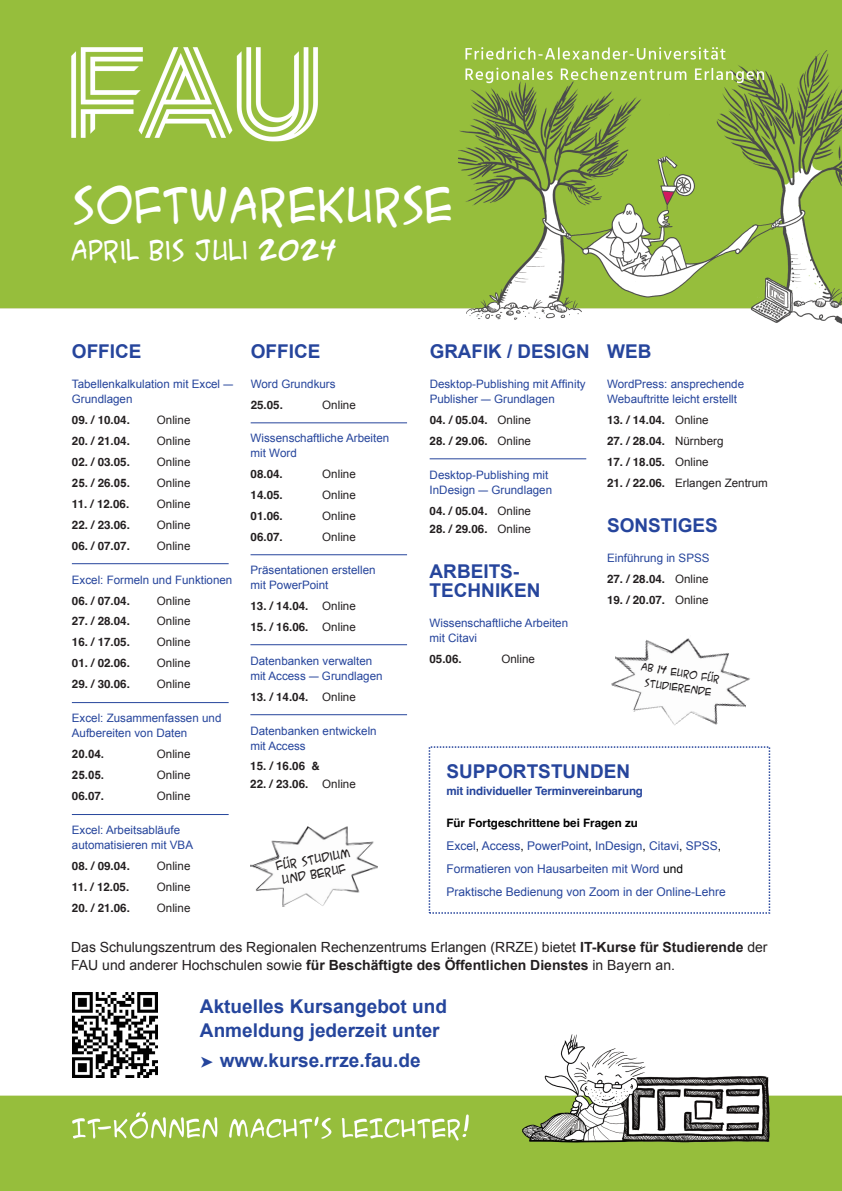
<style>
.page{position:relative;width:842px;height:1191px;background:#fff}
.page>*{position:absolute;margin:0;border:0;box-sizing:border-box;transform-origin:0 0}
.t1{font:45px "ACME Secret Agent";color:#fff}
.t2{font:26px "ACME Secret Agent";color:#fff}
.t3{font:700 19px/19px "Arial";color:#26459c}
.t4{font:700 19px/24px "Arial";color:#25459c}
.t5{font:14px/18px "Arial";color:#231f20}
.t6{font:12px/23px "Arial";color:#26459c}
.t7{font:11.6px/15px "Arial";color:#26459c}
.t8{font:700 11.6px "Helvetica";color:#231f20}
.t9{font:11.6px "Arial";color:#231f20}
.t10{font:700 11.6px "Helvetica";letter-spacing:-.015em;color:#26459c}
.t11{font:700 11.6px "Helvetica";color:#000}
.t12{font:700 11.6px "Arial";color:#231f20}
.t13{font:11.6px/14.8px "ACME Secret Agent";color:#231f20}
.t14{font:10px/14.8px "ACME Secret Agent";color:#231f20;text-align:center}
.s1{font-family:"Helvetica"}
.s2{font-family:"Helvetica";font-weight:700;color:#231f20}
.s3{font-family:"Arial";font-weight:400}
.s4{font-family:"Helvetica";font-weight:700}
.s5{color:#000}
.s6{font-weight:700}
.s7{font-family:"Menlo";font-size:24px}
</style>
<div class="page">
<img style="left:0;top:0;width:842px;height:1191px">
<hr style="left:430px;top:458px;width:156px;height:1px;background:#26459c">
<hr style="left:251px;top:422px;width:156px;height:1px;background:#26459c">
<hr style="left:251px;top:554px;width:156px;height:1px;background:#26459c">
<hr style="left:250px;top:644px;width:157px;height:1px;background:#26459c">
<hr style="left:250px;top:714px;width:157px;height:1px;background:#26459c">
<hr style="left:72px;top:563px;width:157px;height:1px;background:#26459c">
<hr style="left:72px;top:702px;width:157px;height:1px;background:#26459c">
<hr style="left:72px;top:814px;width:157px;height:1px;background:#26459c">
<img style="left:249px;top:820px;width:129px;height:88px">
<img style="left:599px;top:612px;width:162px;height:135px">
<img style="left:72px;top:992px;width:85px;height:85px">
<h1 class="t1" style="left:72px;top:172px;width:382px">SOFTWAREKURSE</h1>
<h2 class="t2" style="left:71px;top:232px;width:268px">APRIL BIS JULI 2024</h2>
<h3 class="t3" style="left:72px;top:343px;width:71px">OFFICE</h3>
<p class="t7" style="left:72px;top:377px;width:163px">Tabellenkalkulation mit Excel ‒<br>Grundlagen</p>
<p class="t8" style="left:72px;top:415px;width:60px">09. / 10.04.</p>
<p class="t9" style="left:157px;top:415px;width:35px">Online</p>
<p class="t8" style="left:72px;top:436px;width:60px">20. / 21.04.</p>
<p class="t9" style="left:157px;top:436px;width:35px">Online</p>
<p class="t8" style="left:72px;top:457px;width:60px">02. / 03.05.</p>
<p class="t9" style="left:157px;top:457px;width:35px">Online</p>
<p class="t12" style="left:72px;top:478px;width:60px">25. <span class="s1">/ 26</span>.05.</p>
<p class="t9" style="left:157px;top:478px;width:35px">Online</p>
<p class="t8" style="left:72px;top:499px;width:59px">11. / 12.06.</p>
<p class="t9" style="left:157px;top:499px;width:35px">Online</p>
<p class="t8" style="left:72px;top:520px;width:60px">22. / 23.06.</p>
<p class="t9" style="left:157px;top:520px;width:35px">Online</p>
<p class="t8" style="left:72px;top:541px;width:60px">06. / 07.07.</p>
<p class="t9" style="left:157px;top:541px;width:35px">Online</p>
<p class="t7" style="left:72px;top:573px;width:162px">Excel: Formeln und Funktionen</p>
<p class="t8" style="left:72px;top:596px;width:60px">06. / 07.04.</p>
<p class="t9" style="left:157px;top:596px;width:35px">Online</p>
<p class="t8" style="left:72px;top:617px;width:60px">27. / 28.04.</p>
<p class="t9" style="left:157px;top:617px;width:35px">Online</p>
<p class="t8" style="left:72px;top:638px;width:60px">16. / 17.05.</p>
<p class="t9" style="left:157px;top:638px;width:35px">Online</p>
<p class="t8" style="left:72px;top:659px;width:60px">01. / 02.06.</p>
<p class="t9" style="left:157px;top:659px;width:35px">Online</p>
<p class="t8" style="left:72px;top:680px;width:60px">29. / 30.06.</p>
<p class="t9" style="left:157px;top:680px;width:35px">Online</p>
<p class="t7" style="left:72px;top:712px;width:151px">Excel: Zusammenfassen und<br>Aufbereiten von Daten</p>
<p class="t12" style="left:72px;top:750px;width:34px">20.04.</p>
<p class="t9" style="left:157px;top:750px;width:35px">Online</p>
<p class="t12" style="left:72px;top:771px;width:34px">25.05.</p>
<p class="t9" style="left:157px;top:771px;width:35px">Online</p>
<p class="t8" style="left:72px;top:791px;width:34px">06.07.</p>
<p class="t9" style="left:157px;top:792px;width:35px">Online</p>
<p class="t7" style="left:72px;top:824px;width:123px">Excel: Arbeitsabläufe automatisieren mit VBA</p>
<p class="t8" style="left:72px;top:861px;width:60px">08. / 09.04.</p>
<p class="t9" style="left:157px;top:862px;width:35px">Online</p>
<p class="t8" style="left:72px;top:882px;width:59px">11. / 12.05.</p>
<p class="t9" style="left:157px;top:883px;width:35px">Online</p>
<p class="t8" style="left:72px;top:903px;width:60px">20. / 21.06.</p>
<p class="t9" style="left:157px;top:904px;width:35px">Online</p>
<h3 class="t3" style="left:251px;top:343px;width:71px">OFFICE</h3>
<p class="t7" style="left:251px;top:374px;width:86px;line-height:21px">Word Grundkurs<br><span class="s2">25.05.</span></p>
<p class="t9" style="left:322px;top:400px;width:35px">Online</p>
<p class="t7" style="left:251px;top:431px;width:140px">Wissenschaftliche Arbeiten mit Word</p>
<p class="t8" style="left:251px;top:469px;width:34px">08.04.</p>
<p class="t9" style="left:322px;top:469px;width:35px">Online</p>
<p class="t8" style="left:251px;top:490px;width:34px">14.05.</p>
<p class="t9" style="left:322px;top:490px;width:35px">Online</p>
<p class="t8" style="left:251px;top:511px;width:34px">01.06.</p>
<p class="t9" style="left:322px;top:511px;width:35px">Online</p>
<p class="t8" style="left:251px;top:532px;width:34px">06.07.</p>
<p class="t9" style="left:322px;top:532px;width:35px">Online</p>
<p class="t7" style="left:250px;top:563px;width:127px">Präsentationen erstellen mit PowerPoint</p>
<p class="t8" style="left:250px;top:601px;width:107px">13. / 14.04. <span class="s3">Online</span></p>
<p class="t8" style="left:250px;top:622px;width:107px">15. / 16.06. <span class="s3">Online</span></p>
<p class="t7" style="left:250px;top:654px;width:134px">Datenbanken verwalten mit Access ‒ Grundlagen</p>
<p class="t8" style="left:250px;top:692px;width:107px">13. / 14.04. <span class="s3">Online</span></p>
<p class="t7" style="left:250px;top:724px;width:128px">Datenbanken entwickeln mit Access</p>
<p class="t8" style="left:250px;top:761px;width:71px">15. / 16.06 &amp;</p>
<p class="t8" style="left:250px;top:779px;width:107px">22. / 23.06. <span class="s3">Online</span></p>
<p class="t13" style="left:275px;top:858px;width:76px;rotate:-10deg">FÜR STUDIUM<br>UND BERUF</p>
<h3 class="t3" style="left:430px;top:343px;width:161px">GRAFIK / DESIGN</h3>
<p class="t7" style="left:430px;top:377px;width:158px">Desktop-Publishing mit Affinity<br>Publisher ‒ Grundlagen</p>
<p class="t8" style="left:430px;top:415px;width:103px">04. / 05.04. <span class="s3">Online</span></p>
<p class="t8" style="left:430px;top:436px;width:103px">28. / 29.06. <span class="s3">Online</span></p>
<p class="t7" style="left:430px;top:468px;width:124px">Desktop-Publishing mit<br>InDesign ‒ Grundlagen</p>
<p class="t8" style="left:430px;top:506px;width:103px">04. / 05.04. <span class="s3">Online</span></p>
<p class="t8" style="left:430px;top:524px;width:103px">28. / 29.06. <span class="s3">Online</span></p>
<h3 class="t3" style="left:430px;top:563px;width:112px">ARBEITS-<br>TECHNIKEN</h3>
<p class="t7" style="left:429px;top:616px;width:140px">Wissenschaftliche Arbeiten mit Citavi</p>
<p class="t8" style="left:429px;top:654px;width:34px">05.06.</p>
<p class="t9" style="left:501px;top:654px;width:35px">Online</p>
<h3 class="t3" style="left:607px;top:343px;width:46px">WEB</h3>
<p class="t7" style="left:607px;top:377px;width:139px">WordPress: ansprechende<br>Webauftritte leicht erstellt</p>
<p class="t8" style="left:607px;top:415px;width:103px">13. / 14.04. <span class="s3">Online</span></p>
<p class="t8" style="left:607px;top:436px;width:118px">27. / 28.04. <span class="s3">Nürnberg</span></p>
<p class="t8" style="left:607px;top:457px;width:103px">17. / 18.05. <span class="s3">Online</span></p>
<p class="t9" style="left:607px;top:478px;width:162px"><span class="s4">21. / 22.06.</span> Erlangen Zentrum</p>
<h3 class="t3" style="left:607px;top:517px;width:112px">SONSTIGES</h3>
<p class="t7" style="left:607px;top:551px;width:104px">Einführung in SPSS</p>
<p class="t8" style="left:607px;top:574px;width:103px">27. / 28.04. <span class="s3">Online</span></p>
<p class="t8" style="left:607px;top:595px;width:103px">19. / 20.07. <span class="s3">Online</span></p>
<p class="t14" style="left:642px;top:659px;width:81px;rotate:9deg">AB 14 EURO FÜR<br>STUDIERENDE</p>
<h3 class="t3" style="left:446px;top:763px;width:185px">SUPPORTSTUNDEN</h3>
<h3 class="t10" style="left:446px;top:786px;width:198px">mit individueller Terminvereinbarung</h3>
<p class="t11" style="left:446px;top:818px;width:193px">Für Fortgeschrittene bei Fragen zu</p>
<p class="t6" style="left:446px;top:835px;width:281px">Excel<span class="s5">,</span> Access<span class="s5">,</span> PowerPoint<span class="s5">,</span> InDesign<span class="s5">,</span> Citavi<span class="s5">,</span> SPSS<span class="s5">,<br></span>Formatieren von Hausarbeiten mit Word <span class="s5">und<br></span>Praktische Bedienung von Zoom in der Online-Lehre</p>
<p class="t5" style="left:71px;top:939px;width:698px">Das Schulungszentrum des Regionalen Rechenzentrums Erlangen (RRZE) bietet <span class="s6">IT-Kurse für Studierende</span> der<br>FAU und anderer Hochschulen sowie <span class="s6">für Beschäftigte des Öffentlichen Dienstes</span> in Bayern an.</p>
<p class="t4" style="left:200px;top:996px;width:249px">Aktuelles Kursangebot und<br>Anmeldung jederzeit unter</p>
<p class="t4" style="left:200px;top:1050px;width:222px"><span class="s7">➤</span> www.kurse.rrze.fau.de</p>
</div>
